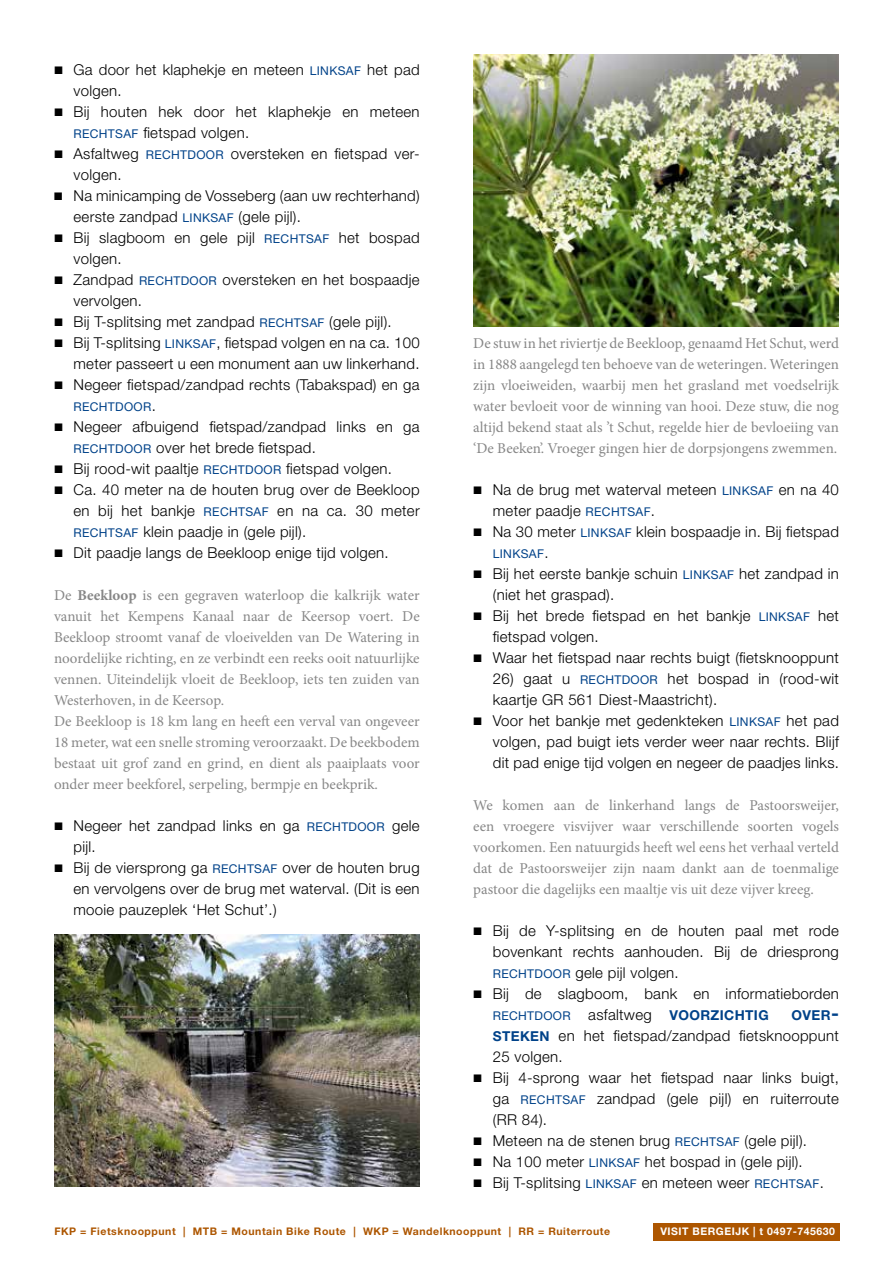
<style>
.page{position:relative;width:893px;height:1263px;background:#fff}
.page>*{position:absolute;margin:0;border:0;box-sizing:border-box;transform-origin:0 0}
.t1{font:300 15px/21px "Helvetica Neue LT Std";letter-spacing:.02em;color:#000}
.t2{font:15px/21px "Minion Pro";color:#878787;text-align:justify}
.t3{font:700 13.65px "Helvetica Neue LT Std";letter-spacing:.03em;color:#004289}
.t4{font:12.15px "Helvetica Neue LT Std";letter-spacing:.03em;color:#004289}
.t5{font:700 10.5px "Helvetica Neue LT Std";letter-spacing:.05em;color:#ad5600}
.t6{font:700 10.5px "Helvetica Neue LT Std";letter-spacing:.05em;color:#fff}
.s1{font-family:"Work Sans";font-weight:400}
.s2{font-weight:400;font-size:12.15px;color:#004289}
.s3{font-weight:300;font-size:15px;color:#000}
.s4{font-weight:700}
.s5{font-weight:400;font-size:12.15px}
.s6{font-size:19.5px}
.s7{font-weight:700;font-size:13.65px;color:#004289}
</style>
<div class="page">
<div style="left:653px;top:1224px;width:187px;height:17px;background:#ad5600"></div>
<img style="left:54px;top:934px;width:366px;height:252px">
<img style="left:473px;top:54px;width:366px;height:272px">
<p class="t1" style="left:73px;top:59px;width:348px;text-indent:-19px"><span class="s1">▪</span> Ga door het klaphekje en meteen <span class="s2">LINKSAF</span> het pad volgen.</p>
<p class="t1" style="left:74px;top:101px;width:348px;text-indent:-20px"><span class="s1">▪</span> Bij houten hek door het klaphekje en meteen<br><span class="s2">RECHTSAF</span> fietspad volgen.</p>
<p class="t1" style="left:73px;top:143px;width:346px;text-indent:-19px"><span class="s1">▪</span> Asfaltweg <span class="s2">RECHTDOOR</span> oversteken en fietspad ver&shy;volgen.</p>
<p class="t1" style="left:73px;top:185px;width:348px;text-indent:-19px"><span class="s1">▪</span> Na minicamping de Vosseberg (aan uw rechterhand) eerste zandpad <span class="s2">LINKSAF</span> (gele pijl).</p>
<p class="t1" style="left:73px;top:227px;width:348px;text-indent:-19px"><span class="s1">▪</span> Bij slagboom en gele pijl <span class="s2">RECHTSAF</span> het bospad volgen.</p>
<p class="t1" style="left:73px;top:269px;width:348px;text-indent:-19px"><span class="s1">▪</span> Zandpad <span class="s2">RECHTDOOR</span> oversteken en het bospaadje vervolgen.</p>
<p class="t1" style="left:54px;top:311px;width:339px"><span class="s1">▪</span> Bij T-splitsing met zandpad <span class="s2">RECHTSAF</span> (gele pijl).</p>
<p class="t1" style="left:54px;top:332px;width:367px;text-align:right"><span class="s1">▪</span> Bij T-splitsing <span class="s2">LINKSAF</span>, fietspad volgen en na ca. 100 meter passeert u een monument aan uw linkerhand.</p>
<p class="t1" style="left:54px;top:374px;width:367px"><span class="s1">▪</span> Negeer fietspad/zandpad rechts (Tabakspad) en ga</p>
<p class="t4" style="left:74px;top:399px;width:84px">RECHTDOOR<span class="s3">.</span></p>
<p class="t1" style="left:74px;top:416px;width:348px;text-indent:-19px"><span class="s1">▪</span> Negeer afbuigend fietspad/zandpad links en ga<br><span class="s2">RECHTDOOR</span> over het brede fietspad.</p>
<p class="t1" style="left:54px;top:458px;width:340px"><span class="s1">▪</span> Bij rood-wit paaltje <span class="s2">RECHTDOOR</span> fietspad volgen.</p>
<p class="t1" style="left:74px;top:479px;width:348px;text-align:justify;text-indent:-19px"><span class="s1">▪</span> Ca. 40 meter na de houten brug over de Beekloop en bij het bankje <span class="s2">RECHTSAF</span> en na ca. 30 meter <span class="s2">RECHTSAF</span> klein paadje in (gele pijl).</p>
<p class="t1" style="left:54px;top:542px;width:336px"><span class="s1">▪</span> Dit paadje langs de Beekloop enige tijd volgen.</p>
<p class="t2" style="left:54px;top:585px;width:367px;text-align:left">De <span class="s4">Beekloop</span> is een gegraven waterloop die kalkrijk water vanuit het Kempens Kanaal naar de Keersop voert. De Beekloop stroomt vanaf de vloeivelden van De Watering in noordelijke richting, en ze verbindt een reeks ooit natuurlijke vennen. Uiteindelijk vloeit de Beekloop, iets ten zuiden van Westerhoven, in de Keersop.<br>De Beekloop is 18 km lang en heeft een verval van ongeveer 18 meter, wat een snelle stroming veroorzaakt. De beekbodem bestaat uit grof zand en grind, en dient als paaiplaats voor onder meer beekforel, serpeling, bermpje en beekprik.</p>
<p class="t1" style="left:74px;top:815px;width:348px;text-indent:-20px"><span class="s1">▪</span> Negeer het zandpad links en ga <span class="s2">RECHTDOOR</span> gele pijl.</p>
<p class="t1" style="left:73px;top:857px;width:348px;text-align:justify;text-indent:-19px"><span class="s1">▪</span> Bij de viersprong ga <span class="s2">RECHTSAF</span> over de houten brug en vervolgens over de brug met waterval. (Dit is een mooie pauzeplek ‘Het Schut’.)</p>
<p class="t2" style="left:473px;top:333px;width:367px">De stuw in het riviertje de Beekloop, genaamd Het Schut, werd in 1888 aangelegd ten behoeve van de weteringen. Weteringen zijn vloeiweiden, waarbij men het grasland met voedselrijk water bevloeit voor de winning van hooi. Deze stuw, die nog altijd bekend staat als ’t Schut, regelde hier de bevloeiing van ‘De Beeken’. Vroeger gingen hier de dorpsjongens zwemmen.</p>
<p class="t1" style="left:493px;top:479px;width:348px;text-indent:-19px"><span class="s1">▪</span> Na de brug met waterval meteen <span class="s2">LINKSAF</span> en na 40 meter paadje <span class="s2">RECHTSAF</span>.</p>
<p class="t1" style="left:473px;top:521px;width:367px"><span class="s1">▪</span> Na 30 meter <span class="s2">LINKSAF</span> klein bospaadje in. Bij fietspad</p>
<p class="t4" style="left:493px;top:546px;width:57px">LINKSAF<span class="s3">.</span></p>
<p class="t1" style="left:493px;top:563px;width:348px;text-indent:-19px"><span class="s1">▪</span> Bij het eerste bankje schuin <span class="s2">LINKSAF</span> het zandpad in (niet het graspad).</p>
<p class="t1" style="left:493px;top:605px;width:348px;text-indent:-20px"><span class="s1">▪</span> Bij het brede fietspad en het bankje <span class="s2">LINKSAF</span> het fietspad volgen.</p>
<p class="t1" style="left:473px;top:647px;width:367px"><span class="s1">▪</span> Waar het fietspad naar rechts buigt (fietsknooppunt</p>
<p class="t1" style="left:493px;top:668px;width:348px">26) gaat u <span class="s2">RECHTDOOR</span> het bospad in (rood-wit kaartje GR 561 Diest-Maastricht).</p>
<p class="t1" style="left:493px;top:710px;width:348px;text-align:justify;text-indent:-20px"><span class="s1">▪</span> Voor het bankje met gedenkteken <span class="s2">LINKSAF</span> het pad volgen, pad buigt iets verder weer naar rechts. Blijf dit pad enige tijd volgen en negeer de paadjes links.</p>
<p class="t2" style="left:473px;top:795px;width:367px">We komen aan de linkerhand langs de Pastoorsweijer, een vroegere visvijver waar verschillende soorten vogels voorkomen. Een natuurgids heeft wel eens het verhaal verteld dat de Pastoorsweijer zijn naam dankt aan de toenmalige pastoor die dagelijks een maaltje vis uit deze vijver kreeg.</p>
<p class="t1" style="left:493px;top:920px;width:348px;text-align:justify;text-indent:-19px"><span class="s1">▪</span> Bij de Y-splitsing en de houten paal met rode bovenkant rechts aanhouden. Bij de driesprong <span class="s2">RECHTDOOR</span> gele pijl volgen.</p>
<p class="t1" style="left:473px;top:983px;width:367px"><span class="s1">▪</span> Bij de slagboom, bank en informatieborden</p>
<p class="t3" style="left:493px;top:1007px;width:277px"><span class="s5">RECHTDOOR</span> <span class="s3">asfaltweg</span> VOORZICHTIG</p>
<p class="t3" style="left:791px;top:1007px;width:49px">OVER<span class="s6">-</span></p>
<p class="t1" style="left:493px;top:1025px;width:348px"><span class="s7">STEKEN</span> en het fietspad/zandpad fietsknooppunt<br>25 volgen.</p>
<p class="t1" style="left:493px;top:1067px;width:348px;text-align:justify;text-indent:-19px"><span class="s1">▪</span> Bij 4-sprong waar het fietspad naar links buigt, ga <span class="s2">RECHTSAF</span> zandpad (gele pijl) en ruiterroute (RR 84).</p>
<p class="t1" style="left:473px;top:1130px;width:335px"><span class="s1">▪</span> Meteen na de stenen brug <span class="s2">RECHTSAF</span> (gele pijl).</p>
<p class="t1" style="left:473px;top:1151px;width:331px"><span class="s1">▪</span> Na 100 meter <span class="s2">LINKSAF</span> het bospad in (gele pijl).</p>
<p class="t1" style="left:473px;top:1172px;width:352px"><span class="s1">▪</span> Bij T-splitsing <span class="s2">LINKSAF</span> en meteen weer <span class="s2">RECHTSAF</span>.</p>
<p class="t5" style="left:54px;top:1225px;width:557px">FKP = Fietsknooppunt | MTB = Mountain Bike Route | WKP = Wandelknooppunt | RR = Ruiterroute</p>
<p class="t6" style="left:660px;top:1225px;width:176px">VISIT BERGEIJK | t 0497-745630</p>
</div>
